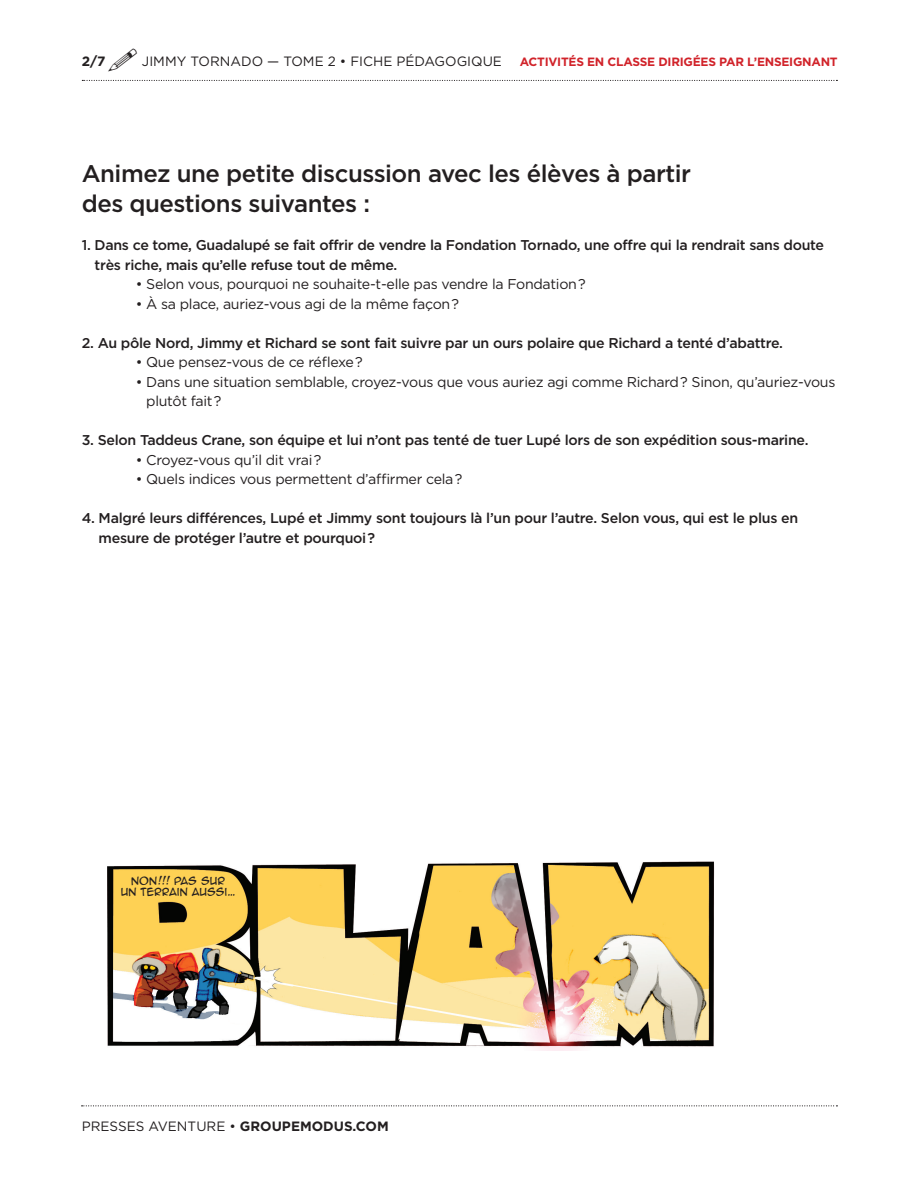
<style>
.page{position:relative;width:918px;height:1188px;background:#fff}
.page>*{position:absolute;margin:0;border:0;box-sizing:border-box;transform-origin:0 0}
.t1{font:500 24px/30px "Gotham";letter-spacing:-.02em;color:#231f20}
.t2{font:500 14.25px/19.5px "Gotham";letter-spacing:-.02em;color:#231f20}
.t3{font:14.25px/19.5px "Gotham";letter-spacing:-.02em;color:#231f20}
.t4{font:13.5px "Gotham";color:#231f20}
.t5{font:700 13.5px "Gotham";color:#231f20}
.t6{font:700 12px "Gotham";letter-spacing:-.02em;color:#d1232a}
.t7{font:9.9px/11.6px "Jf Vachon Anime";color:#231f20;text-align:center}
.t8{font:9px/10.5px "Jf Vachon Anime";color:#231f20;text-align:center}
.s1{font-weight:700}
</style>
<div class="page">
<svg style="left:82px;top:80px;width:755px;height:1px"></svg>
<img style="left:107px;top:861px;width:608px;height:190px">
<svg style="left:82px;top:1105px;width:755px;height:1px"></svg>
<p class="t5" style="left:82px;top:54px;width:25px">2/7</p>
<p class="t4" style="left:142px;top:53px;width:362px">JIMMY TORNADO — TOME 2 • FICHE PÉDAGOGIQUE</p>
<p class="t6" style="left:520px;top:54px;width:319px">ACTIVITÉS EN CLASSE DIRIGÉES PAR L’ENSEIGNANT</p>
<p class="t1" style="left:82px;top:158px;width:611px">Animez une petite discussion avec les élèves à partir des questions suivantes :</p>
<p class="t2" style="left:95px;top:235px;width:731px;text-indent:-13px">1. Dans ce tome, Guadalupé se fait offrir de vendre la Fondation Tornado, une offre qui la rendrait sans doute très riche, mais qu’elle refuse tout de même.</p>
<p class="t3" style="left:136px;top:274px;width:452px">• Selon vous, pourquoi ne souhaite-t-elle pas vendre la Fondation ?</p>
<p class="t3" style="left:136px;top:294px;width:325px">• À sa place, auriez-vous agi de la même façon ?</p>
<p class="t2" style="left:82px;top:333px;width:703px">2. Au pôle Nord, Jimmy et Richard se sont fait suivre par un ours polaire que Richard a tenté d’abattre.</p>
<p class="t3" style="left:136px;top:352px;width:228px">• Que pensez-vous de ce réflexe ?</p>
<p class="t3" style="left:146px;top:372px;width:691px;text-indent:-10px">• Dans une situation semblable, croyez-vous que vous auriez agi comme Richard ? Sinon, qu’auriez-vous plutôt fait ?</p>
<p class="t2" style="left:82px;top:430px;width:728px">3. Selon Taddeus Crane, son équipe et lui n’ont pas tenté de tuer Lupé lors de son expédition sous-marine.</p>
<p class="t3" style="left:136px;top:450px;width:187px">• Croyez-vous qu’il dit vrai ?</p>
<p class="t3" style="left:136px;top:469px;width:328px">• Quels indices vous permettent d’affirmer cela ?</p>
<p class="t2" style="left:99px;top:508px;width:701px;text-indent:-17px">4. Malgré leurs différences, Lupé et Jimmy sont toujours là l’un pour l’autre. Selon vous, qui est le plus en mesure de protéger l’autre et pourquoi?</p>
<p class="t8" style="left:540px;top:166px;width:175px">UNE MACHINE À BOUFFER DOTÉE<br>D’UN ODORAT QUI LUI PERMET</p>
<p class="t8" style="left:216px;top:356px;width:109px">… J’AI PAS ENVIE DE</p>
<p class="t8" style="left:229px;top:377px;width:81px">CONGELÉ À UN</p>
<p class="t8" style="left:448px;top:377px;width:101px">SOMMES PERDUS!</p>
<p class="t7" style="left:121px;top:874px;width:116px">NON!!! PAS SUR<br>UN TERRAIN AUSSI…</p>
<p class="t4" style="left:82px;top:1117px;width:309px">PRESSES AVENTURE • <span class="s1">GROUPEMODUS.COM</span></p>
</div>
